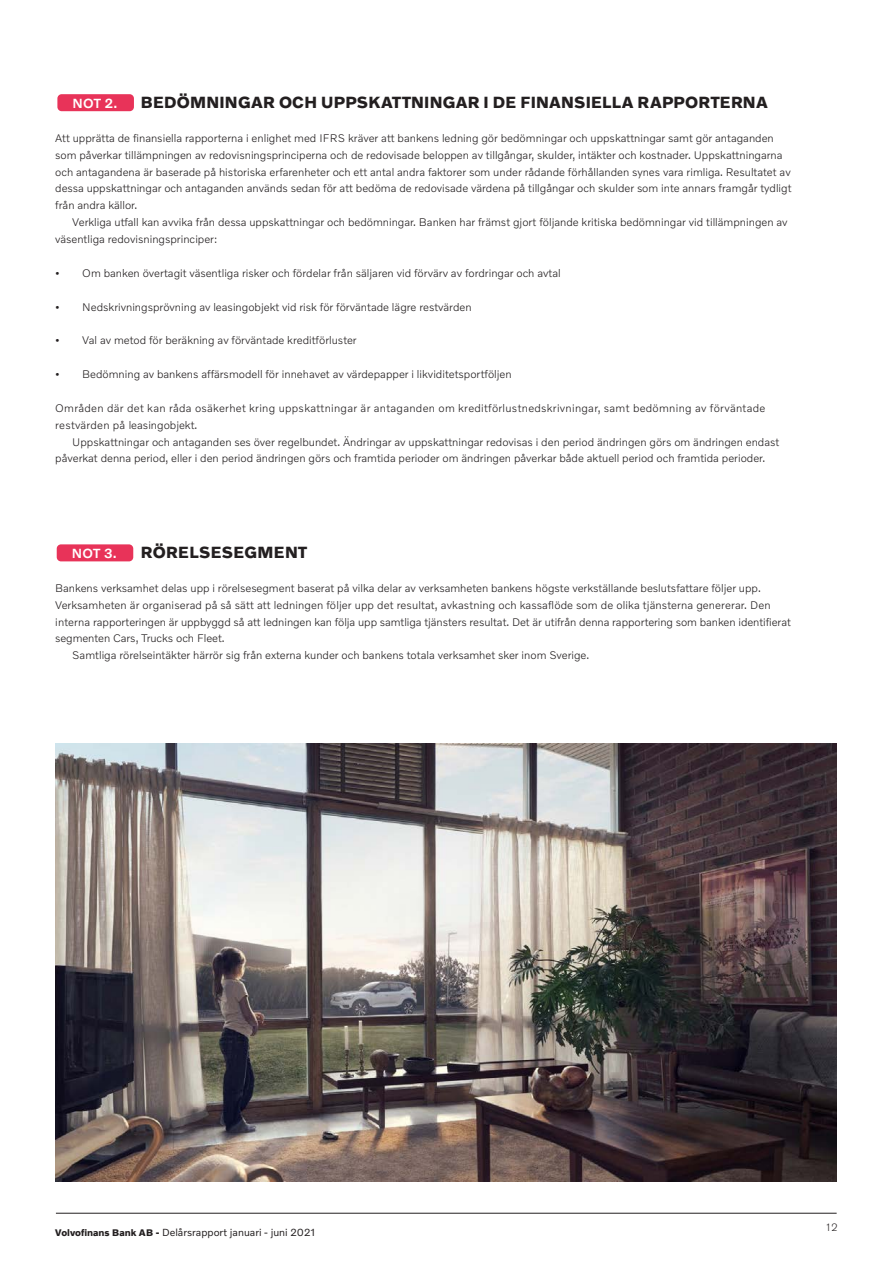
<style>
.page{position:relative;width:893px;height:1263px;background:#fff}
.page>*{position:absolute;margin:0;border:0;box-sizing:border-box;transform-origin:0 0}
.rubrik_3{font:700 16.5px "Volvo Novum";letter-spacing:.015em;color:#231f20}
.Mellanrubrik_7_65{font:500 13.5px "Volvo Novum";letter-spacing:.015em;color:#fff}
.BRÖD_Volvo_Sans_Pr{font:300 11.25px/16.8px "Volvo Novum";color:#231f20}
.BRÖD_INDRAG_Volvo{font:300 11.25px/16.8px "Volvo Novum";color:#231f20}
.BRÖD_Volvo_Sans_Pr-2{font:300 11.25px/16.8px "Volvo Novum";letter-spacing:.025em;color:#231f20}
.t1{font:10.5px "Volvo Novum";color:#231f20}
.t2{font:300 10.5px "Volvo Sans Pro";color:#231f20}
.s1{font-weight:700;font-size:9.75px}
</style>
<div class="page">
<hr style="left:56px;top:1213px;width:781px;height:1px;background:#231f20">
<img style="left:55px;top:743px;width:782px;height:438px">
<div style="left:57px;top:94px;width:77px;height:17px;background:#e83359;border-radius:4px"></div>
<div style="left:57px;top:544px;width:76px;height:17px;background:#e83359;border-radius:4px"></div>
<p class="rubrik_3" style="left:141px;top:92px;width:628px">BEDÖMNINGAR OCH UPPSKATTNINGAR I DE FINANSIELLA RAPPORTERNA</p>
<p class="BRÖD_Volvo_Sans_Pr" style="left:55px;top:129px;width:738px">Att upprätta de finansiella rapporterna i enlighet med IFRS kräver att bankens ledning gör bedömningar och uppskattningar samt gör antaganden som påverkar tillämpningen av redovisningsprinciperna och de redovisade beloppen av tillgångar, skulder, intäkter och kostnader. Uppskattningarna och antagandena är baserade på historiska erfarenheter och ett antal andra faktorer som under rådande förhållanden synes vara rimliga. Resultatet av dessa uppskattningar och antaganden används sedan för att bedöma de redovisade värdena på tillgångar och skulder som inte annars framgår tydligt från andra källor.</p>
<p class="BRÖD_Volvo_Sans_Pr" style="left:55px;top:213px;width:734px;text-indent:17px">Verkliga utfall kan avvika från dessa uppskattningar och bedömningar. Banken har främst gjort följande kritiska bedömningar vid tillämpningen av väsentliga redovisningsprinciper:</p>
<p class="BRÖD_Volvo_Sans_Pr" style="left:55px;top:264px;width:507px">• Om banken övertagit väsentliga risker och fördelar från säljaren vid förvärv av fordringar och avtal</p>
<p class="BRÖD_Volvo_Sans_Pr" style="left:55px;top:298px;width:418px">• Nedskrivningsprövning av leasingobjekt vid risk för förväntade lägre restvärden</p>
<p class="BRÖD_Volvo_Sans_Pr" style="left:55px;top:332px;width:303px">• Val av metod för beräkning av förväntade kreditförluster</p>
<p class="BRÖD_Volvo_Sans_Pr" style="left:55px;top:365px;width:458px">• Bedömning av bankens affärsmodell för innehavet av värdepapper i likviditetsportföljen</p>
<p class="BRÖD_Volvo_Sans_Pr-2" style="left:55px;top:399px;width:712px">Områden där det kan råda osäkerhet kring uppskattningar är antaganden om kreditförlustnedskrivningar, samt bedömning av förväntade restvärden på leasingobjekt.</p>
<p class="BRÖD_Volvo_Sans_Pr" style="left:55px;top:433px;width:726px;text-indent:17px">Uppskattningar och antaganden ses över regelbundet. Ändringar av uppskattningar redovisas i den period ändringen görs om ändringen endast påverkat denna period, eller i den period ändringen görs och framtida perioder om ändringen påverkar både aktuell period och framtida perioder.</p>
<p class="Mellanrubrik_7_65" style="left:73px;top:95px;width:46px">NOT 2.</p>
<p class="rubrik_3" style="left:141px;top:542px;width:168px">RÖRELSESEGMENT</p>
<p class="BRÖD_INDRAG_Volvo" style="left:55px;top:579px;width:737px">Bankens verksamhet delas upp i rörelsesegment baserat på vilka delar av verksamheten bankens högste verkställande beslutsfattare följer upp.<br>Verksamheten är organiserad på så sätt att ledningen följer upp det resultat, avkastning och kassaflöde som de olika tjänsterna genererar. Den interna rapporteringen är uppbyggd så att ledningen kan följa upp samtliga tjänsters resultat. Det är utifrån denna rapportering som banken identifierat segmenten Cars, Trucks och Fleet.</p>
<p class="BRÖD_INDRAG_Volvo" style="left:72px;top:647px;width:518px">Samtliga rörelseintäkter härrör sig från externa kunder och bankens totala verksamhet sker inom Sverige.</p>
<p class="Mellanrubrik_7_65" style="left:72px;top:545px;width:47px">NOT 3.</p>
<p class="t1" style="left:55px;top:1225px;width:261px"><span class="s1">Volvofinans Bank AB -</span> Delårsrapport januari - juni 2021</p>
<p class="t2" style="left:825px;top:1221px;width:14px">12</p>
</div>
